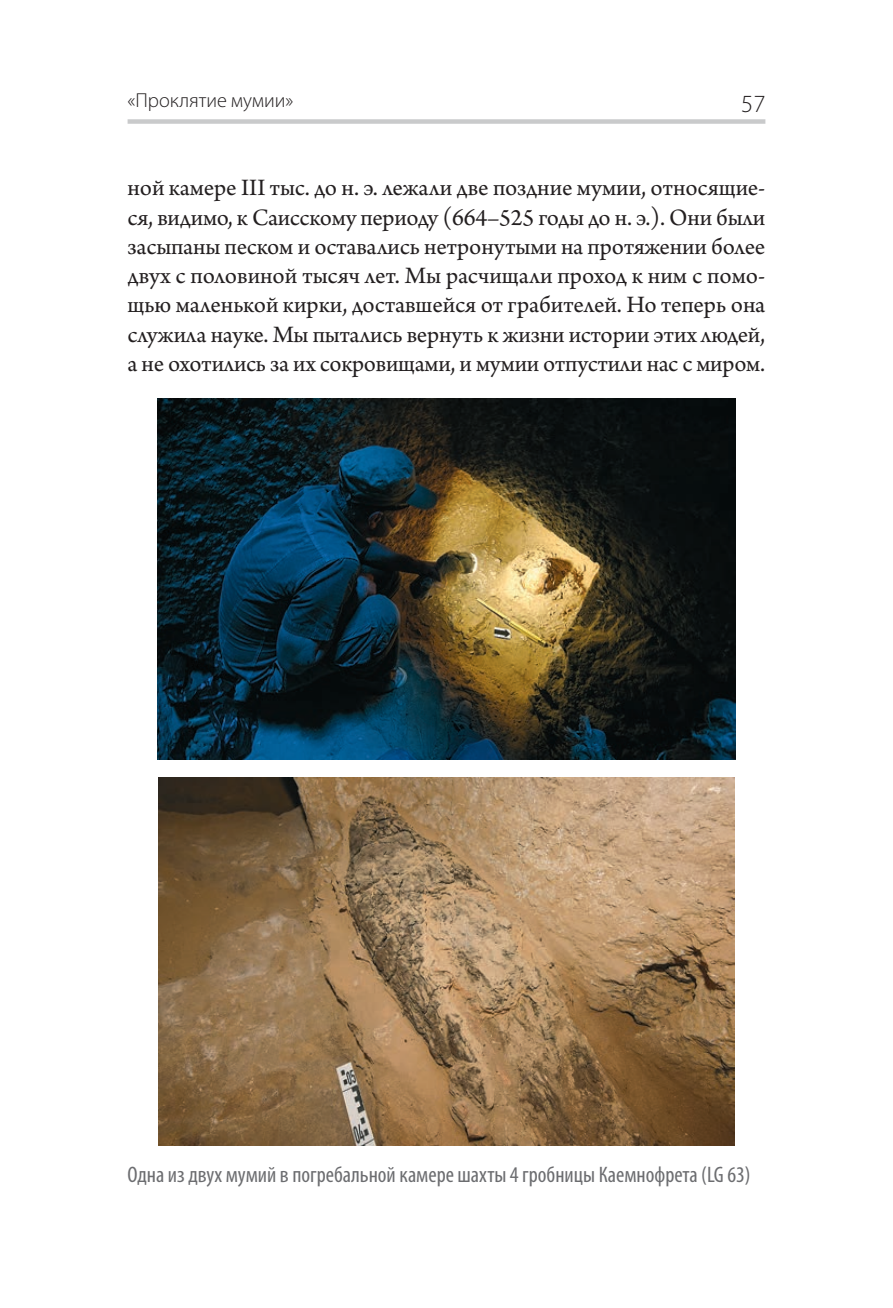
<style>
.page{position:relative;width:893px;height:1308px;background:#fff}
.page>*{position:absolute;margin:0;border:0;box-sizing:border-box;transform-origin:0 0}
.Основной_текст{font:24.75px/29.2px "Arno Pro";letter-spacing:-.01em;color:#231f20;text-align:justify}
.t1{font:300 24.75px "Myriad Pro";color:#231f20}
.pic_nazv{font:condensed 22.5px "Myriad Pro";color:#6c6d70}
.t2{font:300 20.25px "Myriad Pro";color:#231f20}
</style>
<div class="page">
<div style="left:128px;top:119px;width:637px;height:5px;background:#c9cacb"></div>
<img style="left:158px;top:398px;width:577px;height:361px">
<img style="left:159px;top:777px;width:575px;height:368px">
<p class="t2" style="left:128px;top:89px;width:167px">«Проклятие мумии»</p>
<p class="t1" style="left:741px;top:90px;width:26px">57</p>
<p class="Основной_текст" style="left:128px;top:175px;width:639px">ной камере III тыс. до н. э. лежали две поздние мумии, относящие&shy;ся, видимо, к Саисскому периоду (664–525 годы до н. э.). Они были засыпаны песком и оставались нетронутыми на протяжении более двух с половиной тысяч лет. Мы расчищали проход к ним с помо&shy;щью маленькой кирки, доставшейся от грабителей. Но теперь она служила науке. Мы пытались вернуть к жизни истории этих людей, а не охотились за их сокровищами, и мумии отпустили нас с миром.</p>
<p class="pic_nazv" style="left:128px;top:1160px;width:625px">Одна из двух мумий в погребальной камере шахты 4 гробницы Каемнофрета (LG 63)</p>
</div>
